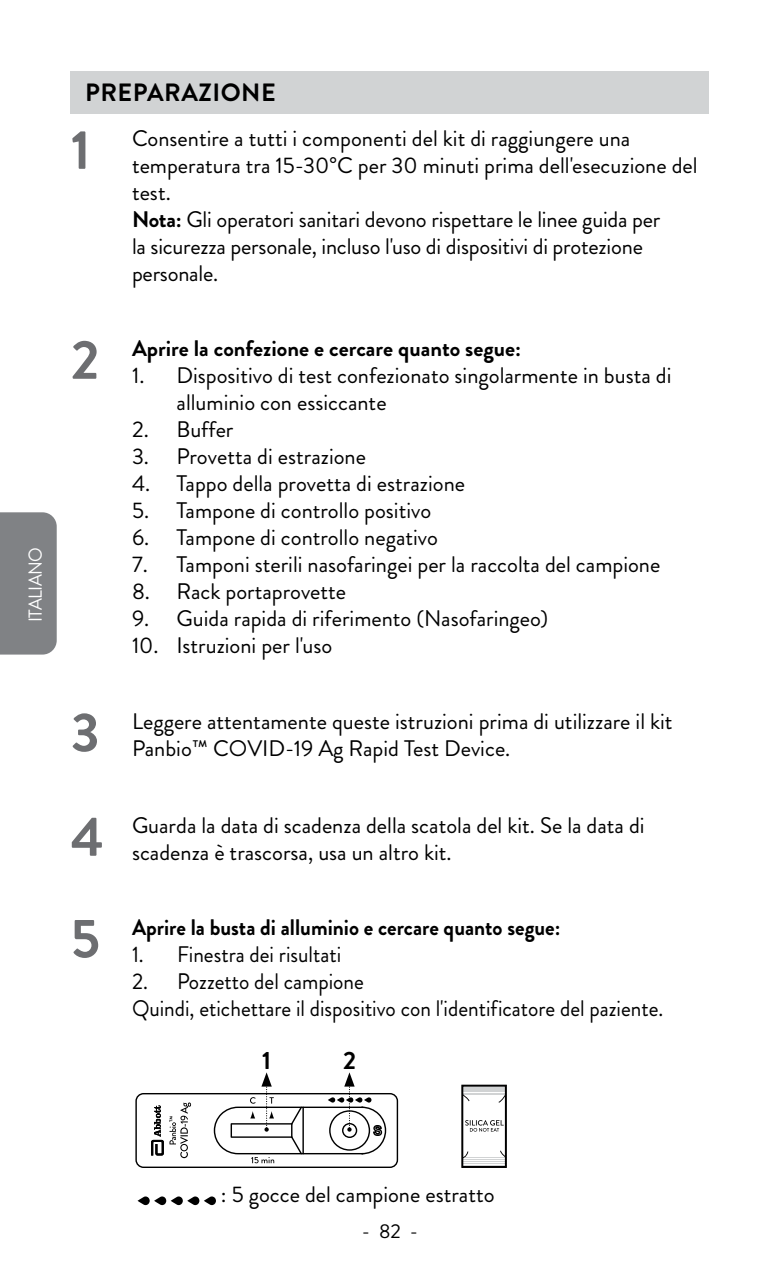
<style>
.page{position:relative;width:780px;height:1276px;background:#fff}
.page>*{position:absolute;margin:0;border:0;box-sizing:border-box;transform-origin:0 0}
.t1{font:700 55px/104.5px "Brandon Grotesque";color:#6d6e71}
.t2{font:700 25px "Brandon Grotesque";letter-spacing:.02em;color:#000}
.t3{font:22.5px/27px "Brandon Grotesque";color:#000}
.t4{font:22.5px/27px "Brandon Grotesque";color:#000;scale:.95 1}
.t5{font:700 22.5px "Brandon Grotesque";color:#000;scale:.95 1}
.t6{font:700 22.5px "Brandon Grotesque";color:#000}
.t7{font:20px "Brandon Grotesque";color:#000}
.t8{font:18.75px "Brandon Grotesque";letter-spacing:-.03em;color:#fff;scale:.95 1}
.s1{font-weight:700}
</style>
<div class="page">
<div style="left:0;top:512px;width:57px;height:142px;background:#808285"></div>
<div style="left:71px;top:71px;width:638px;height:42px;background:#d1d3d4"></div>
<svg style="left:151px;top:1102px;width:40px;height:56px"></svg>
<div style="left:135px;top:1093px;width:263px;height:75px;border:1px solid #000;border-radius:7px"></div>
<svg style="left:461px;top:1084px;width:46px;height:84px"></svg>
<svg style="left:137px;top:1196px;width:79px;height:9px"></svg>
<svg style="left:213px;top:1072px;width:174px;height:91px"></svg>
<p class="t8" style="left:22px;top:622px;width:80px;rotate:-90deg">ITALIANO</p>
<p class="t2" style="left:85px;top:75px;width:192px">PREPARAZIONE</p>
<h1 class="t1" style="left:71px;top:98px;width:21px">1</h1>
<p class="t3" style="left:132px;top:125px;width:567px">Consentire a tutti i componenti del kit di raggiungere una temperatura tra 15-30°C per 30 minuti prima dell'esecuzione del test.<br><span class="s1">Nota:</span> Gli operatori sanitari devono rispettare le linee guida per<br>la sicurezza personale, incluso l'uso di dispositivi di protezione personale.</p>
<h1 class="t1" style="left:71px;top:308px;width:30px">2</h1>
<p class="t6" style="left:132px;top:332px;width:391px">Aprire la confezione e cercare quanto segue:</p>
<p class="t3" style="left:176px;top:362px;width:496px;text-indent:-45px">1. Dispositivo di test confezionato singolarmente in busta di alluminio con essiccante</p>
<p class="t3" style="left:132px;top:416px;width:103px">2. Buffer</p>
<p class="t3" style="left:132px;top:443px;width:235px">3. Provetta di estrazione</p>
<p class="t3" style="left:132px;top:470px;width:334px">4. Tappo della provetta di estrazione</p>
<p class="t3" style="left:132px;top:497px;width:301px">5. Tampone di controllo positivo</p>
<p class="t3" style="left:132px;top:524px;width:307px">6. Tampone di controllo negativo</p>
<p class="t3" style="left:132px;top:551px;width:530px">7. Tamponi sterili nasofaringei per la raccolta del campione</p>
<p class="t3" style="left:132px;top:578px;width:216px">8. Rack portaprovette</p>
<p class="t3" style="left:132px;top:605px;width:418px">9. Guida rapida di riferimento (Nasofaringeo)</p>
<p class="t3" style="left:132px;top:632px;width:202px">10. Istruzioni per l'uso</p>
<h1 class="t1" style="left:71px;top:681px;width:34px">3<br>4</h1>
<p class="t3" style="left:132px;top:707px;width:542px">Leggere attentamente queste istruzioni prima di utilizzare il kit<br>Panbio™ COVID-19 Ag Rapid Test Device.</p>
<p class="t3" style="left:132px;top:812px;width:514px">Guarda la data di scadenza della scatola del kit. Se la data di scadenza è trascorsa, usa un altro kit.</p>
<h1 class="t1" style="left:71px;top:887px;width:31px">5</h1>
<p class="t5" style="left:132px;top:911px;width:452px">Aprire la busta di alluminio e cercare quanto segue:</p>
<p class="t4" style="left:132px;top:940px;width:222px">1. Finestra dei risultati</p>
<p class="t4" style="left:132px;top:967px;width:561px">2. Pozzetto del campione<br>Quindi, etichettare il dispositivo con l'identificatore del paziente.</p>
<p class="t2" style="left:262px;top:1042px;width:10px">1</p>
<p class="t2" style="left:343px;top:1042px;width:14px">2</p>
<p class="t3" style="left:221px;top:1180px;width:275px">: 5 gocce del campione estratto</p>
<p class="t7" style="left:362px;top:1217px;width:58px">- 82 -</p>
</div>
